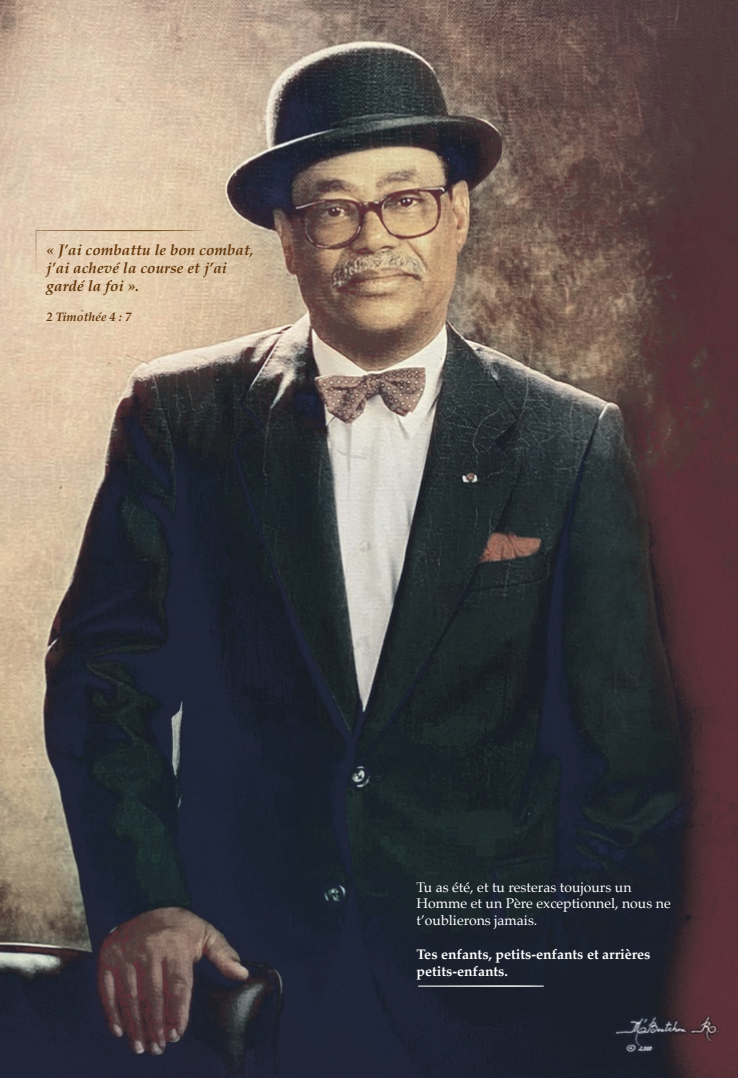
<style>
.page{position:relative;width:738px;height:1078px;background:#fff}
.page>*{position:absolute;margin:0;border:0;box-sizing:border-box;transform-origin:0 0}
.t1{font:italic 700 15.3px/18.3px "Palatino";color:#623609}
.t2{font:14px/16.8px "Palatino";color:#fff}
.t3{font:700 14px/16.8px "Palatino";color:#fff}
.t4{font:italic 700 12.4px "Palatino";color:#623609}
</style>
<div class="page">
<img style="left:0;top:0;width:737px;height:1077px">
<svg style="left:36px;top:230px;width:168px;height:43px;background:#e1caad"></svg>
<svg style="left:418px;top:985px;width:125px;height:1px"></svg>
<p class="t1" style="left:47px;top:240px;width:208px">« J’ai combattu le bon combat, j’ai achevé la course et j’ai gardé la foi ».</p>
<p class="t4" style="left:47px;top:306px;width:86px">2 Timothée 4 : 7</p>
<p class="t2" style="left:416px;top:878px;width:255px">Tu as été, et tu resteras toujours un<br>Homme et un Père exceptionnel, nous ne t’oublierons jamais.</p>
<p class="t3" style="left:416px;top:945px;width:235px">Tes enfants, petits-enfants et arrières petits-enfants.</p>
</div>
